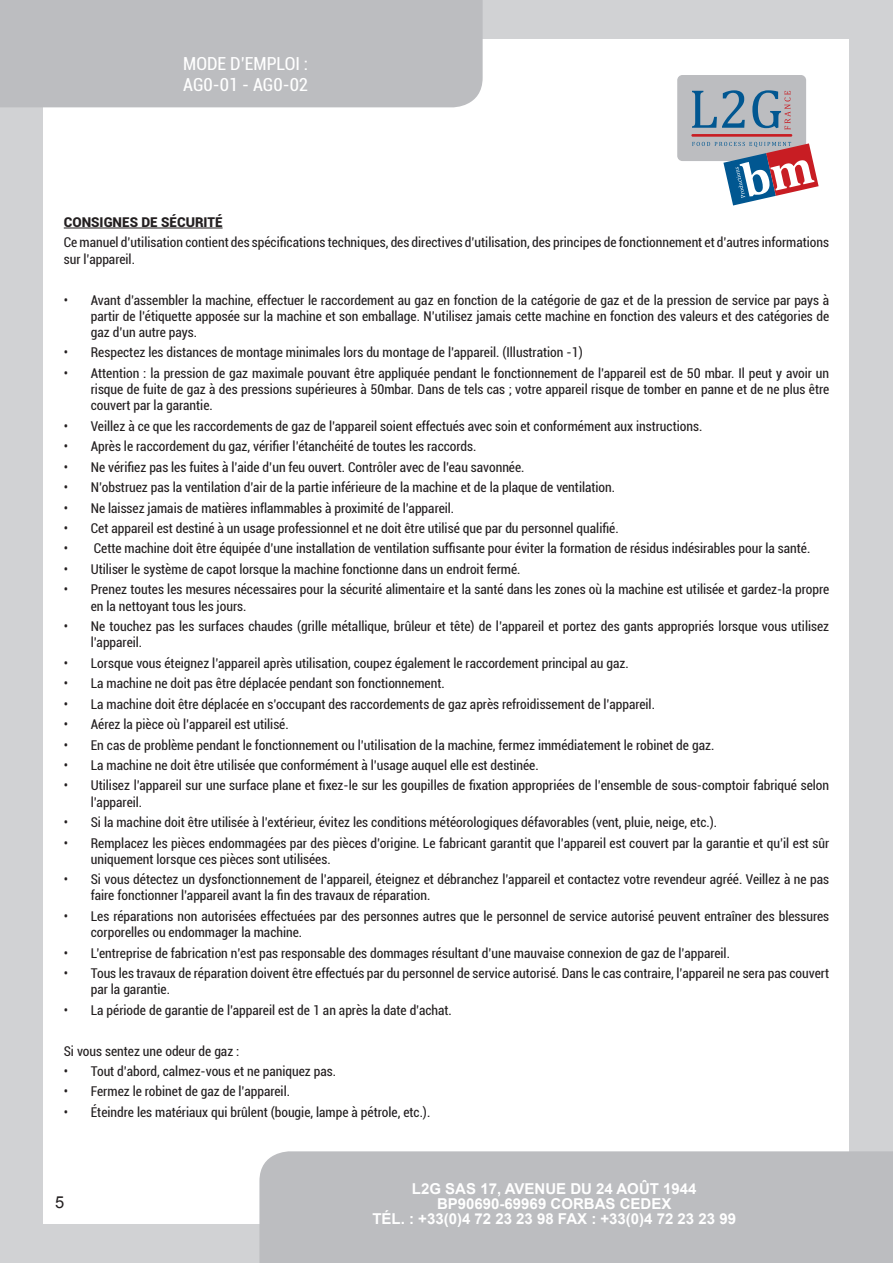
<style>
.page{position:relative;width:893px;height:1263px;background:#d1d2d4}
.page>*{position:absolute;margin:0;border:0;box-sizing:border-box;transform-origin:0 0}
.t1{font:condensed 18px/21px "Roboto";color:#fff}
.t2{font:16.5px "Arial";color:#231f20}
.t3{font:700 15px/15px "Arial";color:#fff;text-align:center}
.paragraphe{font:condensed 13.5px/16.2px "Roboto";color:#231f20}
.paragraphe-2{font:900 13.5px "Roboto";color:#231f20}
</style>
<div class="page">
<div style="left:44px;top:39px;width:805px;height:1185px;background:#fff"></div>
<div style="left:0;top:0;width:483px;height:107px;background:#bcbdc0"></div>
<div style="left:259px;top:1151px;width:634px;height:112px;background:#bcbdc0"></div>
<div style="left:677px;top:75px;width:129px;height:86px;background:#bcbdc0;border-radius:5px"></div>
<svg style="left:692px;top:90px;width:53px;height:38px"></svg>
<svg style="left:752px;top:90px;width:38px;height:40px"></svg>
<hr style="left:691px;top:134px;width:101px;height:3px;background:#c81d23">
<svg style="left:692px;top:142px;width:127px;height:63px"></svg>
<hr style="left:64px;top:228px;width:159px;height:1px;background:#231f20">
<h1 class="t1" style="left:183px;top:52px;width:127px">MODE D’EMPLOI :<br>AG0-01 - AG0-02</h1>
<p class="paragraphe-2" style="left:64px;top:213px;width:160px">CONSIGNES DE SÉCURITÉ</p>
<p class="paragraphe" style="left:64px;top:234px;width:767px">Ce manuel d’utilisation contient des spécifications techniques, des directives d’utilisation, des principes de fonctionnement et d’autres informations sur l’appareil.</p>
<p class="paragraphe" style="left:91px;top:291px;width:740px;text-align:justify;text-indent:-27px">• Avant d’assembler la machine, effectuer le raccordement au gaz en fonction de la catégorie de gaz et de la pression de service par pays à partir de l’étiquette apposée sur la machine et son emballage. N’utilisez jamais cette machine en fonction des valeurs et des catégories de gaz d’un autre pays.</p>
<p class="paragraphe" style="left:64px;top:344px;width:520px">• Respectez les distances de montage minimales lors du montage de l’appareil. (Illustration -1)</p>
<p class="paragraphe" style="left:91px;top:364px;width:740px;text-align:justify;text-indent:-27px">• Attention : la pression de gaz maximale pouvant être appliquée pendant le fonctionnement de l’appareil est de 50 mbar. Il peut y avoir un risque de fuite de gaz à des pressions supérieures à 50mbar. Dans de tels cas ; votre appareil risque de tomber en panne et de ne plus être couvert par la garantie.</p>
<p class="paragraphe" style="left:64px;top:417px;width:640px">• Veillez à ce que les raccordements de gaz de l’appareil soient effectués avec soin et conformément aux instructions.</p>
<p class="paragraphe" style="left:64px;top:438px;width:414px">• Après le raccordement du gaz, vérifier l’étanchéité de toutes les raccords.</p>
<p class="paragraphe" style="left:64px;top:458px;width:462px">• Ne vérifiez pas les fuites à l’aide d’un feu ouvert. Contrôler avec de l’eau savonnée.</p>
<p class="paragraphe" style="left:64px;top:479px;width:553px">• N’obstruez pas la ventilation d’air de la partie inférieure de la machine et de la plaque de ventilation.</p>
<p class="paragraphe" style="left:64px;top:499px;width:392px">• Ne laissez jamais de matières inflammables à proximité de l’appareil.</p>
<p class="paragraphe" style="left:64px;top:520px;width:556px">• Cet appareil est destiné à un usage professionnel et ne doit être utilisé que par du personnel qualifié.</p>
<p class="paragraphe" style="left:64px;top:540px;width:748px">• Cette machine doit être équipée d’une installation de ventilation suffisante pour éviter la formation de résidus indésirables pour la santé.</p>
<p class="paragraphe" style="left:64px;top:560px;width:458px">• Utiliser le système de capot lorsque la machine fonctionne dans un endroit fermé.</p>
<p class="paragraphe" style="left:91px;top:581px;width:740px;text-indent:-27px">• Prenez toutes les mesures nécessaires pour la sécurité alimentaire et la santé dans les zones où la machine est utilisée et gardez-la propre en la nettoyant tous les jours.</p>
<p class="paragraphe" style="left:91px;top:618px;width:740px;text-indent:-27px">• Ne touchez pas les surfaces chaudes (grille métallique, brûleur et tête) de l’appareil et portez des gants appropriés lorsque vous utilisez l’appareil.</p>
<p class="paragraphe" style="left:64px;top:654px;width:566px">• Lorsque vous éteignez l’appareil après utilisation, coupez également le raccordement principal au gaz.</p>
<p class="paragraphe" style="left:64px;top:675px;width:382px">• La machine ne doit pas être déplacée pendant son fonctionnement.</p>
<p class="paragraphe" style="left:64px;top:695px;width:593px">• La machine doit être déplacée en s’occupant des raccordements de gaz après refroidissement de l’appareil.</p>
<p class="paragraphe" style="left:64px;top:716px;width:226px">• Aérez la pièce où l’appareil est utilisé.</p>
<p class="paragraphe" style="left:64px;top:736px;width:652px">• En cas de problème pendant le fonctionnement ou l’utilisation de la machine, fermez immédiatement le robinet de gaz.</p>
<p class="paragraphe" style="left:64px;top:757px;width:476px">• La machine ne doit être utilisée que conformément à l’usage auquel elle est destinée.</p>
<p class="paragraphe" style="left:91px;top:777px;width:740px;text-indent:-27px">• Utilisez l’appareil sur une surface plane et fixez-le sur les goupilles de fixation appropriées de l’ensemble de sous-comptoir fabriqué selon l’appareil.</p>
<p class="paragraphe" style="left:64px;top:814px;width:655px">• Si la machine doit être utilisée à l’extérieur, évitez les conditions météorologiques défavorables (vent, pluie, neige, etc.).</p>
<p class="paragraphe" style="left:91px;top:834px;width:740px;text-indent:-27px">• Remplacez les pièces endommagées par des pièces d’origine. Le fabricant garantit que l’appareil est couvert par la garantie et qu’il est sûr uniquement lorsque ces pièces sont utilisées.</p>
<p class="paragraphe" style="left:91px;top:871px;width:740px;text-indent:-27px">• Si vous détectez un dysfonctionnement de l’appareil, éteignez et débranchez l’appareil et contactez votre revendeur agréé. Veillez à ne pas faire fonctionner l’appareil avant la fin des travaux de réparation.</p>
<p class="paragraphe" style="left:91px;top:907px;width:740px;text-indent:-27px">• Les réparations non autorisées effectuées par des personnes autres que le personnel de service autorisé peuvent entraîner des blessures corporelles ou endommager la machine.</p>
<p class="paragraphe" style="left:64px;top:944px;width:668px">• L’entreprise de fabrication n’est pas responsable des dommages résultant d’une mauvaise connexion de gaz de l’appareil.</p>
<p class="paragraphe" style="left:91px;top:964px;width:740px;text-indent:-27px">• Tous les travaux de réparation doivent être effectués par du personnel de service autorisé. Dans le cas contraire, l’appareil ne sera pas couvert par la garantie.</p>
<p class="paragraphe" style="left:64px;top:1001px;width:390px">• La période de garantie de l’appareil est de 1 an après la date d’achat.</p>
<p class="paragraphe" style="left:64px;top:1042px;width:177px">Si vous sentez une odeur de gaz :</p>
<p class="paragraphe" style="left:64px;top:1062px;width:274px">• Tout d’abord, calmez-vous et ne paniquez pas.</p>
<p class="paragraphe" style="left:64px;top:1083px;width:228px">• Fermez le robinet de gaz de l’appareil.</p>
<p class="paragraphe" style="left:64px;top:1103px;width:368px">• Éteindre les matériaux qui brûlent (bougie, lampe à pétrole, etc.).</p>
<p class="t2" style="left:55px;top:1191px;width:11px">5</p>
<p class="t3" style="left:372px;top:1181px;width:365px">L2G SAS 17, AVENUE DU 24 AOÛT 1944<br>BP90690-69969 CORBAS CEDEX<br>TÉL. : +33(0)4 72 23 23 98 FAX : +33(0)4 72 23 23 99</p>
</div>
